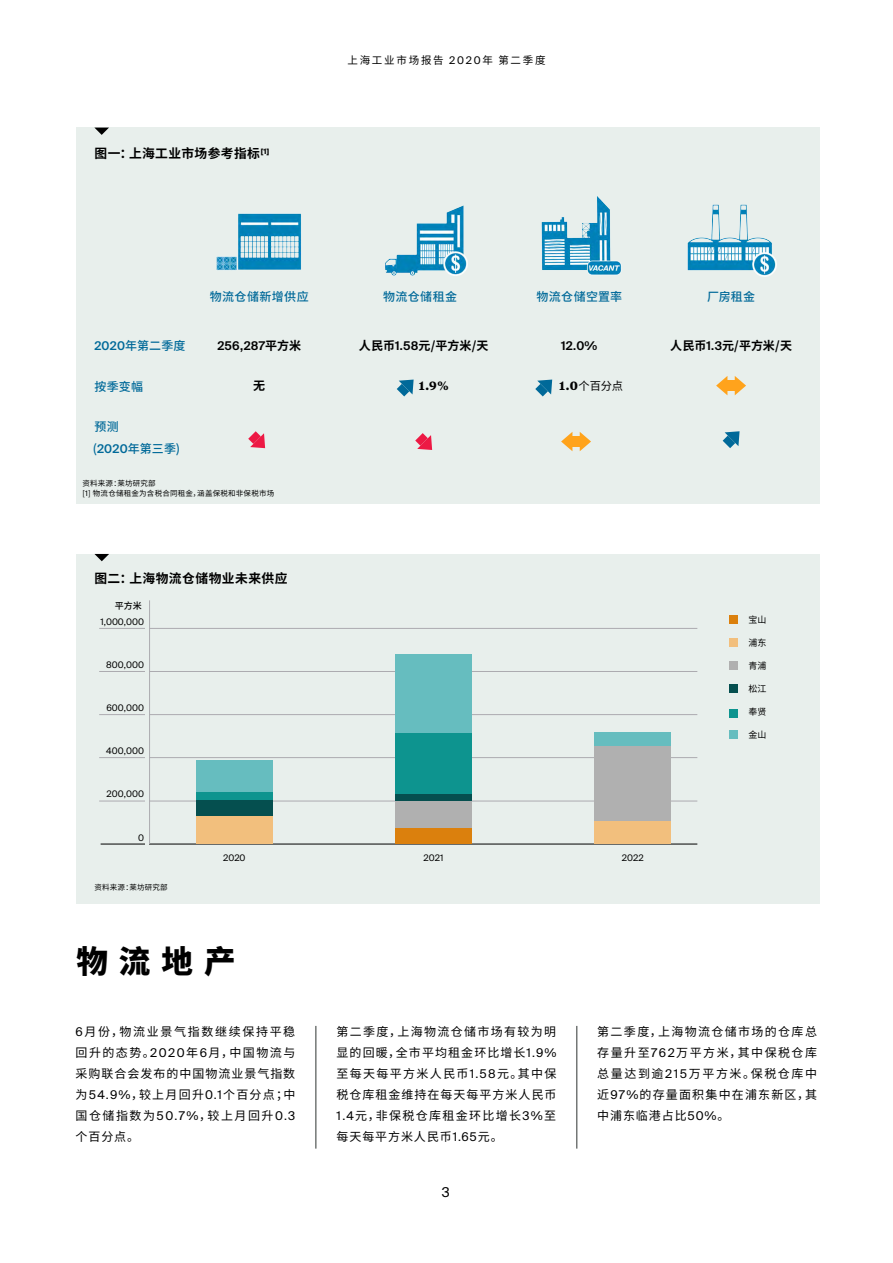
<style>
.page{position:relative;width:893px;height:1263px;background:#fff}
.page>*{position:absolute;margin:0;border:0;box-sizing:border-box;transform-origin:0 0}
.t1{font:900 31.5px "Noto Sans CJ Ksc";color:#000}
.t2{font:13.5px "Suisse Intl";color:#000}
.t3{font:700 12.75px "Noto Sans CJ Ksc";letter-spacing:.03em;color:#000}
.t4{font:12px/21px "Noto Sans CJ Ksc";letter-spacing:.1em;color:#000;text-align:justify}
.t5{font:500 12px "Noto Sans CJ Ksc";letter-spacing:.025em;color:#006999}
.t6{font:700 12px "Noto Sans CJ Ksc";color:#000}
.t7{font:600 12px "Suisse Intl";letter-spacing:.02em;color:#000}
.t8{font:700 12px "Tiempos Text";color:#000}
.t9{font:11.25px "Noto Sans CJ Ksc";color:#000}
.t10{font:10.5px "Noto Sans CJ Ksc";letter-spacing:.17em;color:#000}
.t11{font:9px "Suisse Intl";color:#000}
.t12{font:9px "Noto Sans CJ Ksc";color:#000}
.t13{font:500 9px "Noto Sans CJ Ksc";color:#000}
.t14{font:7.5px/10.5px "Noto Sans CJ Ksc";letter-spacing:.03em;color:#000}
.s1{font-family:"Suisse Intl"}
.s2{font-family:"Suisse Intl";font-weight:600}
.s3{font-family:"Noto Sans CJ Ksc";font-weight:700}
.s4{font-family:"Tiempos Text";font-weight:700;font-size:12px}
</style>
<div class="page">
<div style="left:76px;top:128px;width:743px;height:376px;background:#e8efec"></div>
<div style="left:572px;top:436px;width:8px;height:11px;background:#ffa31c"></div>
<svg style="left:580px;top:432px;width:11px;height:19px"></svg>
<svg style="left:561px;top:432px;width:11px;height:19px"></svg>
<img style="left:687px;top:204px;width:90px;height:73px">
<img style="left:541px;top:196px;width:80px;height:79px">
<img style="left:385px;top:205px;width:83px;height:71px">
<svg style="left:95px;top:128px;width:14px;height:7px"></svg>
<svg style="left:248px;top:431px;width:17px;height:17px"></svg>
<svg style="left:415px;top:433px;width:17px;height:17px"></svg>
<svg style="left:723px;top:431px;width:17px;height:17px"></svg>
<svg style="left:397px;top:380px;width:17px;height:16px"></svg>
<svg style="left:535px;top:380px;width:17px;height:16px"></svg>
<div style="left:76px;top:554px;width:743px;height:350px;background:#e8efec"></div>
<svg style="left:94px;top:554px;width:15px;height:7px"></svg>
<hr style="left:101px;top:844px;width:596px;height:1px;background:#000">
<hr style="left:99px;top:628px;width:598px;height:1px;background:#acabb0">
<hr style="left:99px;top:671px;width:598px;height:1px;background:#acabb0">
<hr style="left:99px;top:714px;width:598px;height:1px;background:#acabb0">
<hr style="left:99px;top:757px;width:598px;height:1px;background:#acabb0">
<hr style="left:99px;top:801px;width:598px;height:1px;background:#acabb0">
<hr style="left:149px;top:600px;width:1px;height:244px;background:#acabb0">
<div style="left:196px;top:816px;width:77px;height:28px;background:#f2bf7d"></div>
<div style="left:196px;top:800px;width:77px;height:16px;background:#054f4f"></div>
<div style="left:196px;top:792px;width:77px;height:8px;background:#0d948f"></div>
<div style="left:196px;top:760px;width:77px;height:32px;background:#66bdbf"></div>
<div style="left:395px;top:828px;width:77px;height:16px;background:#db800d"></div>
<div style="left:395px;top:801px;width:77px;height:27px;background:#b0b0b0"></div>
<div style="left:395px;top:794px;width:77px;height:7px;background:#054f4f"></div>
<div style="left:395px;top:733px;width:77px;height:61px;background:#0d948f"></div>
<div style="left:395px;top:654px;width:77px;height:79px;background:#66bdbf"></div>
<div style="left:595px;top:820px;width:76px;height:24px;background:#f2bf7d"></div>
<div style="left:595px;top:746px;width:76px;height:74px;background:#b0b0b0"></div>
<div style="left:595px;top:733px;width:76px;height:13px;background:#66bdbf"></div>
<div style="left:729px;top:615px;width:9px;height:9px;background:#db800d"></div>
<div style="left:729px;top:638px;width:9px;height:9px;background:#f2bf7d"></div>
<div style="left:729px;top:661px;width:9px;height:9px;background:#b0b0b0"></div>
<div style="left:729px;top:684px;width:9px;height:9px;background:#054f4f"></div>
<div style="left:729px;top:709px;width:9px;height:9px;background:#0d948f"></div>
<div style="left:729px;top:730px;width:9px;height:9px;background:#66bdbf"></div>
<hr style="left:316px;top:1026px;width:1px;height:122px;background:#2f3432">
<hr style="left:577px;top:1026px;width:1px;height:122px;background:#2f3432">
<hr style="left:145px;top:604px;width:3px;height:265px;background:#e8efec">
<img style="left:216px;top:213px;width:85px;height:58px">
<div style="left:727px;top:380px;width:8px;height:11px;background:#ffa31c"></div>
<svg style="left:735px;top:376px;width:11px;height:19px"></svg>
<svg style="left:716px;top:376px;width:11px;height:19px"></svg>
<p class="t3" style="left:94px;top:146px;width:176px">图一：上海工业市场参考指标<sup>[1]</sup></p>
<p class="t10" style="left:347px;top:54px;width:200px">上海工业市场报告 <span class="s1">2020</span>年第二季度</p>
<p class="t5" style="left:94px;top:339px;width:93px"><span class="s1">2020</span>年第二季度</p>
<p class="t5" style="left:94px;top:379px;width:50px">按季变幅</p>
<p class="t5" style="left:94px;top:420px;width:26px">预测</p>
<p class="t5" style="left:93px;top:442px;width:89px">(<span class="s1">2020</span>年第三季)</p>
<p class="t5" style="left:210px;top:289px;width:100px">物流仓储新增供应</p>
<p class="t5" style="left:383px;top:289px;width:76px">物流仓储租金</p>
<p class="t5" style="left:536px;top:289px;width:87px">物流仓储空置率</p>
<p class="t5" style="left:707px;top:289px;width:50px">厂房租金</p>
<p class="t6" style="left:359px;top:339px;width:131px">人民币<span class="s2">1.58</span>元/平方米/天</p>
<p class="t7" style="left:561px;top:339px;width:38px">12.0%</p>
<p class="t6" style="left:670px;top:339px;width:123px">人民币<span class="s2">1.3</span>元/平方米/天</p>
<p class="t7" style="left:217px;top:339px;width:85px">256,287<span class="s3">平方米</span></p>
<p class="t6" style="left:253px;top:379px;width:13px">无</p>
<p class="t8" style="left:419px;top:377px;width:31px">1.9%</p>
<p class="t9" style="left:559px;top:380px;width:65px"><span class="s4">1.0</span>个百分点</p>
<p class="t14" style="left:82px;top:478px;width:193px">资料来源：莱坊研究部<br>[<span class="s1">1</span>] 物流仓储租金为含税合同租金，涵盖保税和非保税市场</p>
<p class="t3" style="left:95px;top:571px;width:194px">图二：上海物流仓储物业未来供应</p>
<p class="t13" style="left:115px;top:600px;width:28px">平方米</p>
<p class="t11" style="left:100px;top:616px;width:45px">1,000,000</p>
<p class="t11" style="left:106px;top:659px;width:39px">800,000</p>
<p class="t11" style="left:106px;top:702px;width:39px">600,000</p>
<p class="t11" style="left:106px;top:745px;width:39px">400,000</p>
<p class="t11" style="left:107px;top:789px;width:39px">200,000</p>
<p class="t11" style="left:138px;top:833px;width:7px">0</p>
<p class="t14" style="left:94px;top:882px;width:75px">资料来源：莱坊研究部</p>
<p class="t11" style="left:223px;top:853px;width:24px">2020</p>
<p class="t11" style="left:424px;top:853px;width:21px">2021</p>
<p class="t11" style="left:622px;top:853px;width:23px">2022</p>
<h1 class="t1" style="left:76px;top:944px;width:161px">物流地产</h1>
<p class="t12" style="left:749px;top:615px;width:20px">宝山</p>
<p class="t12" style="left:749px;top:637px;width:20px">浦东</p>
<p class="t12" style="left:749px;top:660px;width:20px">青浦</p>
<p class="t12" style="left:749px;top:683px;width:20px">松江</p>
<p class="t12" style="left:749px;top:729px;width:20px">金山</p>
<p class="t12" style="left:749px;top:706px;width:20px">奉贤</p>
<p class="t4" style="left:76px;top:1021px;width:221px"><span class="s1">6</span>月份，物流业景气指数继续保持平稳回升的态势。<span class="s1">2020</span>年<span class="s1">6</span>月，中国物流与采购联合会发布的中国物流业景气指数为<span class="s1">54.9%</span>，较上月回升<span class="s1">0.1</span>个百分点；中国仓储指数为<span class="s1">50.7%</span>，较上月回升<span class="s1">0.3</span>个百分点。</p>
<p class="t4" style="left:337px;top:1021px;width:221px">第二季度，上海物流仓储市场有较为明显的回暖，全市平均租金环比增长<span class="s1">1.9%</span>至每天每平方米人民币<span class="s1">1.58</span>元。其中保税仓库租金维持在每天每平方米人民币<span class="s1">1.4</span>元，非保税仓库租金环比增长<span class="s1">3%</span>至每天每平方米人民币<span class="s1">1.65</span>元。</p>
<p class="t2" style="left:442px;top:1185px;width:9px">3</p>
<p class="t4" style="left:597px;top:1021px;width:221px">第二季度，上海物流仓储市场的仓库总存量升至<span class="s1">762</span>万平方米，其中保税仓库总量达到逾<span class="s1">215</span>万平方米。保税仓库中近<span class="s1">97%</span>的存量面积集中在浦东新区，其中浦东临港占比<span class="s1">50%</span>。</p>
</div>
